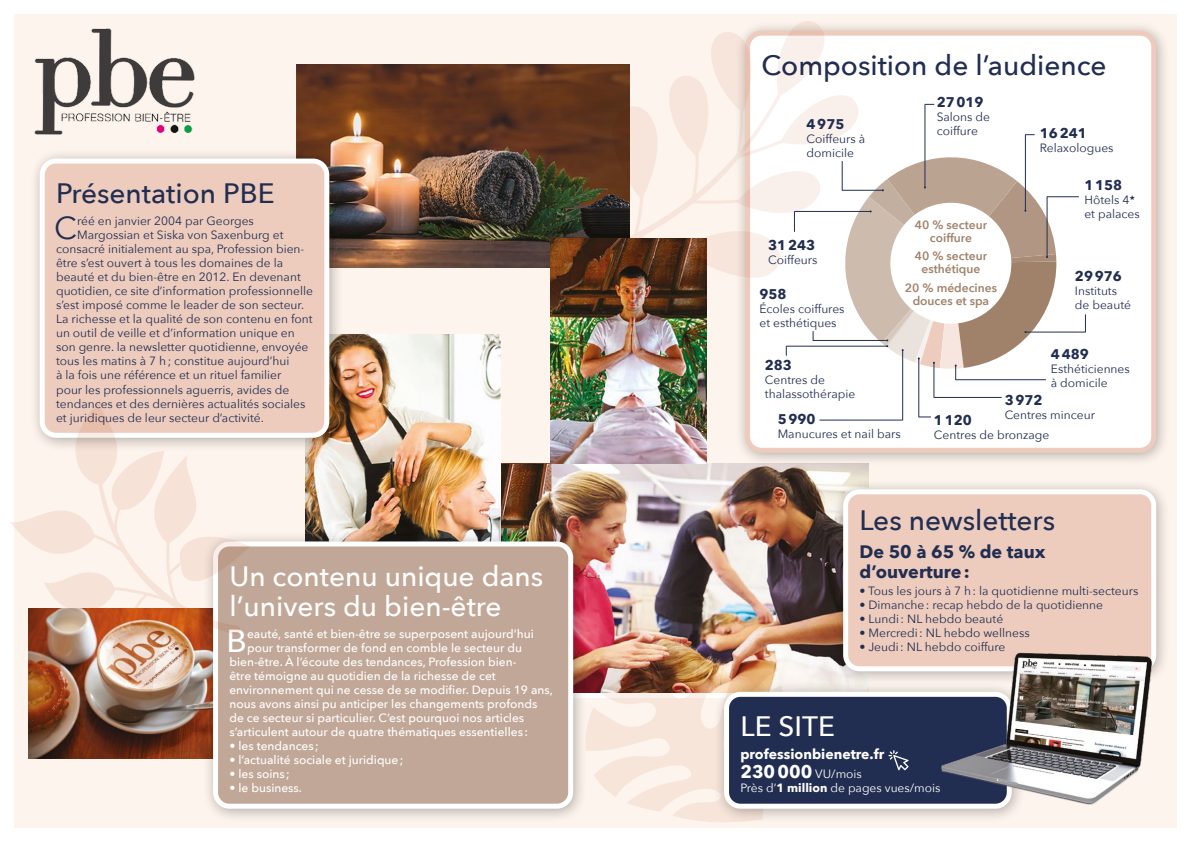
<style>
.page{position:relative;width:1191px;height:842px;background:#fff}
.page>*{position:absolute;margin:0;border:0;box-sizing:border-box;transform-origin:0 0}
.t1{font:31.8px "Avenir Next";color:#222e51}
.t2{font:500 31.8px "Avenir Next";color:#fff}
.t3{font:500 28px "Avenir Next";color:#222e51}
.t4{font:500 28px/30px "Avenir Next";color:#fff}
.t5{font:700 18px/20px "Avenir Next";color:#222e51}
.t6{font:700 14px "Avenir Next";color:#222e51}
.t7{font:700 14px "Avenir Next";color:#fff}
.t8{font:12px/14px "Avenir Next";color:#222e51}
.t9{font:500 12px "Avenir Next";color:#fff}
.t10{font:600 12px/13px "Avenir Next";color:#a08169;text-align:center}
.t11{font:12px/14px "Avenir Next";color:#fff}
.s1{font-weight:700;font-size:18px}
.s2{font-weight:700}
</style>
<div class="page">
<div style="left:14px;top:14px;width:1162px;height:814px;background:#fdf4ed"></div>
<img style="left:29px;top:697px;width:173px;height:62px">
<img style="left:500px;top:463px;width:368px;height:218px">
<img style="left:588px;top:589px;width:195px;height:233px">
<svg style="left:654px;top:675px;width:104px;height:140px"></svg>
<img style="left:34px;top:28px;width:161px;height:107px">
<img style="left:297px;top:65px;width:290px;height:203px">
<img style="left:306px;top:334px;width:194px;height:197px">
<img style="left:550px;top:238px;width:156px;height:225px">
<div style="left:29px;top:148px;width:315px;height:304px;background:#000;opacity:.3"></div>
<div style="left:42px;top:161px;width:285px;height:274px;background:#edccbe;border-radius:14px"></div>
<div style="left:40px;top:159px;width:289px;height:279px;border:5px solid #fff;border-radius:14px"></div>
<div style="left:202px;top:531px;width:386px;height:292px;background:#000;opacity:.3"></div>
<div style="left:215px;top:544px;width:355px;height:262px;background:#c1a797;border-radius:14px"></div>
<div style="left:213px;top:541px;width:360px;height:268px;border:5px solid #fff;border-radius:14px"></div>
<div style="left:734px;top:20px;width:437px;height:447px;background:#000;opacity:.3"></div>
<div style="left:747px;top:33px;width:406px;height:417px;background:#fff;border-radius:14px"></div>
<div style="left:745px;top:31px;width:411px;height:422px;border:5px solid #edccbe;border-radius:14px"></div>
<div style="left:832px;top:478px;width:339px;height:208px;background:#000;opacity:.3"></div>
<div style="left:845px;top:492px;width:308px;height:177px;background:#edccbe;border-radius:14px"></div>
<div style="left:843px;top:489px;width:313px;height:182px;border:5px solid #fff;border-radius:14px"></div>
<svg style="left:587px;top:64px;width:23px;height:196px;background:#4d2e1b"></svg>
<hr style="left:902px;top:350px;width:1px;height:70px;background:#222e51">
<hr style="left:918px;top:358px;width:1px;height:59px;background:#222e51">
<hr style="left:933px;top:363px;width:1px;height:35px;background:#222e51">
<hr style="left:1025px;top:332px;width:60px;height:1px;background:#222e51">
<svg style="left:1085px;top:314px;width:1px;height:18px"></svg>
<svg style="left:918px;top:417px;width:13px;height:1px"></svg>
<hr style="left:934px;top:397px;width:67px;height:1px;background:#222e51">
<svg style="left:610px;top:20px;width:447px;height:360px"></svg>
<hr style="left:1046px;top:196px;width:32px;height:1px;background:#222e51">
<hr style="left:819px;top:420px;width:83px;height:1px;background:#222e51">
<div style="left:713px;top:681px;width:313px;height:142px;background:#000;opacity:.3"></div>
<div style="left:726px;top:694px;width:283px;height:112px;background:#222e51;border-radius:14px"></div>
<div style="left:724px;top:692px;width:287px;height:117px;border:5px solid #fff;border-radius:14px"></div>
<img style="left:933px;top:641px;width:231px;height:175px">
<svg style="left:888px;top:750px;width:20px;height:20px"></svg>
<svg style="left:10px;top:398px;width:240px;height:299px"></svg>
<h2 class="t3" style="left:56px;top:169px;width:220px">Présentation PBE</h2>
<h1 class="t1" style="left:54px;top:201px;width:24px">C</h1>
<p class="t8" style="left:77px;top:214px;width:178px">réé en janvier 2004 par Georges</p>
<p class="t8" style="left:77px;top:228px;width:208px">Margossian et Siska von Saxenburg et</p>
<p class="t8" style="left:56px;top:242px;width:250px">consacré initialement au spa, Profession bien-</p>
<p class="t8" style="left:56px;top:256px;width:229px">être s’est ouvert à tous les domaines de la</p>
<p class="t8" style="left:56px;top:270px;width:246px">beauté et du bien-être en 2012. En devenant</p>
<p class="t8" style="left:56px;top:284px;width:258px">quotidien, ce site d’information professionnelle</p>
<p class="t8" style="left:56px;top:298px;width:250px">s’est imposé comme le leader de son secteur.</p>
<p class="t8" style="left:56px;top:312px;width:258px">La richesse et la qualité de son contenu en font</p>
<p class="t8" style="left:56px;top:326px;width:240px">un outil de veille et d’information unique en</p>
<p class="t8" style="left:56px;top:340px;width:254px">son genre. la newsletter quotidienne, envoyée</p>
<p class="t8" style="left:56px;top:354px;width:235px">tous les matins à 7 h; constitue aujourd’hui</p>
<p class="t8" style="left:56px;top:368px;width:227px">à la fois une référence et un rituel familier</p>
<p class="t8" style="left:56px;top:382px;width:235px">pour les professionnels aguerris, avides de</p>
<p class="t8" style="left:56px;top:396px;width:251px">tendances et des dernières actualités sociales</p>
<p class="t8" style="left:56px;top:410px;width:209px">et juridiques de leur secteur d’activité.</p>
<h2 class="t4" style="left:229px;top:560px;width:315px">Un contenu unique dans l’univers du bien-être</h2>
<h1 class="t2" style="left:227px;top:614px;width:22px">B</h1>
<p class="t9" style="left:247px;top:624px;width:288px">eauté, santé et bien-être se superposent aujourd’hui</p>
<p class="t9" style="left:247px;top:638px;width:276px">pour transformer de fond en comble le secteur du</p>
<p class="t9" style="left:229px;top:652px;width:289px">bien-être. À l’écoute des tendances, Profession bien-</p>
<p class="t9" style="left:229px;top:666px;width:268px">être témoigne au quotidien de la richesse de cet</p>
<p class="t9" style="left:229px;top:680px;width:325px">environnement qui ne cesse de se modifier. Depuis 19 ans,</p>
<p class="t9" style="left:229px;top:694px;width:309px">nous avons ainsi pu anticiper les changements profonds</p>
<p class="t9" style="left:229px;top:708px;width:296px">de ce secteur si particulier. C’est pourquoi nos articles</p>
<p class="t9" style="left:229px;top:722px;width:300px">s’articulent autour de quatre thématiques essentielles :</p>
<p class="t9" style="left:229px;top:736px;width:91px">• les tendances ;</p>
<p class="t9" style="left:229px;top:750px;width:176px">• l’actualité sociale et juridique;</p>
<p class="t9" style="left:229px;top:764px;width:62px">• les soins ;</p>
<p class="t9" style="left:229px;top:778px;width:74px">• le business.</p>
<h2 class="t3" style="left:761px;top:41px;width:347px">Composition de l’audience</h2>
<p class="t6" style="left:806px;top:112px;width:39px">4975</p>
<p class="t8" style="left:806px;top:131px;width:60px">Coiffeurs à domicile</p>
<p class="t6" style="left:768px;top:233px;width:48px">31243</p>
<p class="t8" style="left:768px;top:252px;width:51px">Coiffeurs</p>
<p class="t6" style="left:759px;top:282px;width:29px">958</p>
<p class="t8" style="left:759px;top:302px;width:87px">Écoles coiffures et esthétiques</p>
<p class="t6" style="left:936px;top:90px;width:48px">27019</p>
<p class="t8" style="left:936px;top:109px;width:55px">Salons de coiffure</p>
<p class="t10" style="left:915px;top:218px;width:74px">40 % secteur coiffure</p>
<p class="t10" style="left:915px;top:249px;width:74px">40 % secteur esthétique</p>
<p class="t10" style="left:905px;top:281px;width:94px">20 % médecines douces et spa</p>
<p class="t6" style="left:1040px;top:121px;width:48px">16241</p>
<p class="t8" style="left:1040px;top:140px;width:75px">Relaxologues</p>
<p class="t6" style="left:1084px;top:173px;width:39px">1158</p>
<p class="t8" style="left:1084px;top:192px;width:57px">Hôtels 4★ et palaces</p>
<p class="t6" style="left:1075px;top:264px;width:48px">29976</p>
<p class="t8" style="left:1075px;top:283px;width:58px">Instituts de beauté</p>
<p class="t6" style="left:765px;top:353px;width:29px">283</p>
<p class="t8" style="left:765px;top:372px;width:92px">Centres de thalassothérapie</p>
<p class="t6" style="left:777px;top:407px;width:39px">5990</p>
<p class="t8" style="left:777px;top:426px;width:125px">Manucures et nail bars</p>
<p class="t6" style="left:1050px;top:342px;width:39px">4489</p>
<p class="t8" style="left:1050px;top:361px;width:80px">Esthéticiennes à domicile</p>
<p class="t6" style="left:1004px;top:388px;width:39px">3972</p>
<p class="t8" style="left:1004px;top:407px;width:92px">Centres minceur</p>
<p class="t6" style="left:934px;top:408px;width:39px">1120</p>
<p class="t8" style="left:934px;top:427px;width:117px">Centres de bronzage</p>
<h2 class="t3" style="left:859px;top:496px;width:197px">Les newsletters</h2>
<h3 class="t5" style="left:859px;top:542px;width:187px">De 50 à 65 % de taux d’ouverture:</h3>
<p class="t8" style="left:859px;top:583px;width:280px">• Tous les jours à 7 h: la quotidienne multi-secteurs</p>
<p class="t8" style="left:859px;top:597px;width:245px">• Dimanche: recap hebdo de la quotidienne</p>
<p class="t8" style="left:859px;top:611px;width:145px">• Lundi: NL hebdo beauté</p>
<p class="t8" style="left:859px;top:625px;width:172px">• Mercredi: NL hebdo wellness</p>
<p class="t8" style="left:859px;top:639px;width:147px">• Jeudi: NL hebdo coiffure</p>
<h2 class="t4" style="left:740px;top:710px;width:96px">LE SITE</h2>
<p class="t7" style="left:740px;top:742px;width:145px">professionbienetre.fr</p>
<p class="t11" style="left:740px;top:767px;width:202px"><span class="s1">230000</span> VU/mois<br>Près d’<span class="s2">1 million</span> de pages vues/mois</p>
</div>
